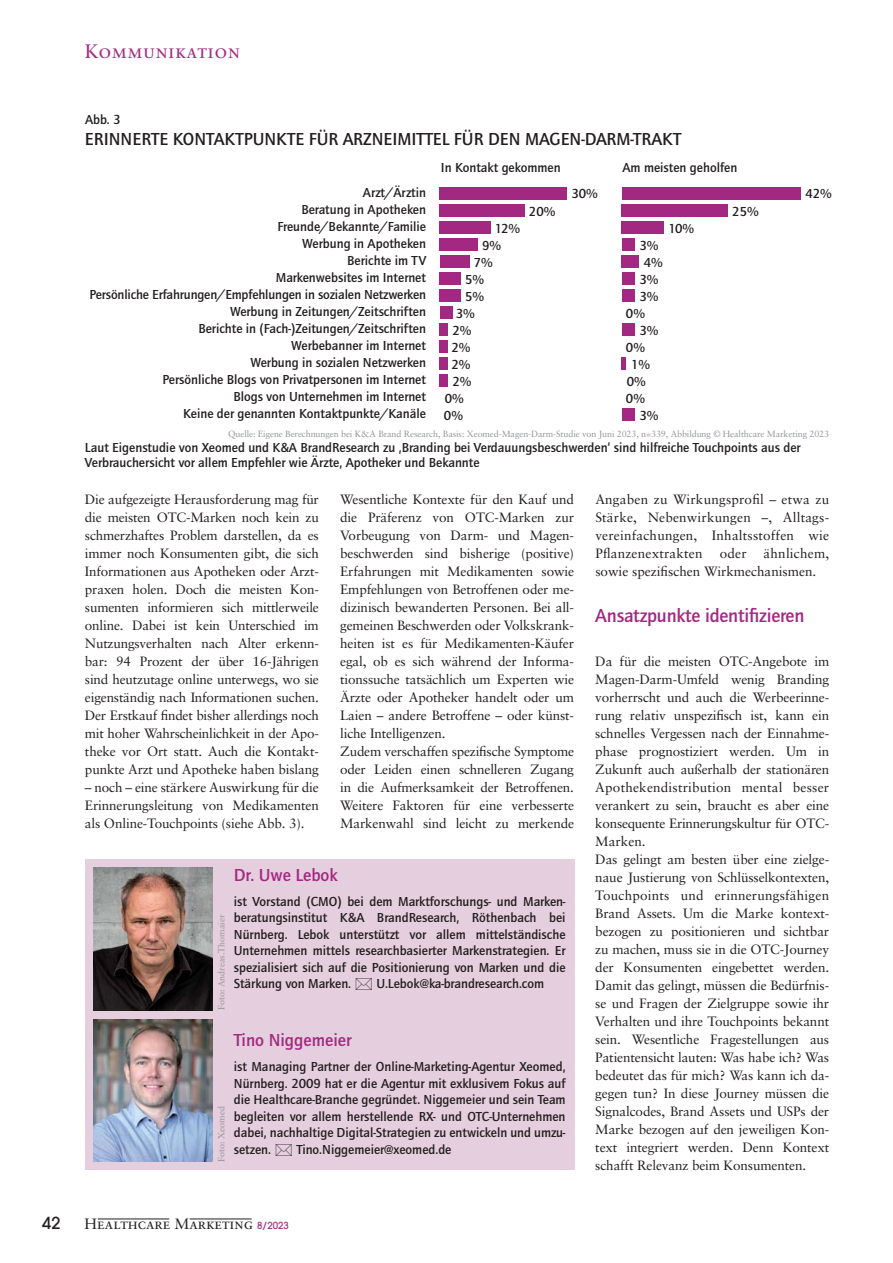
<style>
.page{position:relative;width:893px;height:1263px;background:#fff}
.page>*{position:absolute;margin:0;border:0;box-sizing:border-box;transform-origin:0 0}
.t1{font:500 19.5px "Quay Sans ITC Std";letter-spacing:-.01em;color:#a32881}
.t2{font:19.5px "Sabon Roman SC";letter-spacing:.025em;color:#a32881}
.t3{font:500 18px "Quay Sans ITC Std";color:#231f20}
.t4{font:500 18px "Quay Sans ITC Std";color:#a32881}
.t5{font:500 16.5px "Avant Garde";color:#231f20}
.t6{font:15px "Sabon Roman SC";color:#231f20}
.t7{font:13.5px/18px "Sabon";letter-spacing:-.01em;color:#231f20;text-align:justify}
.t8{font:500 13.5px/17px "Quay Sans ITC Std";color:#231f20;text-align:justify}
.t9{font:9px "Sabon";letter-spacing:-.01em;color:#939598}
.s1{font-family:"Avant Garde";font-weight:500;font-size:9.75px;color:#a32881}
</style>
<div class="page">
<hr style="left:98px;top:1219px;width:71px;height:1px;background:#231f20">
<hr style="left:190px;top:1219px;width:62px;height:1px;background:#231f20">
<div style="left:85px;top:859px;width:489px;height:311px;background:#e5cede"></div>
<img style="left:93px;top:1019px;width:120px;height:143px">
<img style="left:93px;top:868px;width:120px;height:142px">
<div style="left:440px;top:187px;width:127px;height:13px;background:#a32881"></div>
<div style="left:622px;top:187px;width:178px;height:13px;background:#a32881"></div>
<div style="left:440px;top:204px;width:85px;height:13px;background:#a32881"></div>
<div style="left:622px;top:204px;width:106px;height:13px;background:#a32881"></div>
<div style="left:440px;top:221px;width:51px;height:13px;background:#a32881"></div>
<div style="left:622px;top:221px;width:42px;height:13px;background:#a32881"></div>
<div style="left:440px;top:238px;width:38px;height:13px;background:#a32881"></div>
<div style="left:622px;top:238px;width:12px;height:13px;background:#a32881"></div>
<div style="left:440px;top:255px;width:29px;height:13px;background:#a32881"></div>
<div style="left:622px;top:255px;width:17px;height:13px;background:#a32881"></div>
<div style="left:440px;top:272px;width:21px;height:13px;background:#a32881"></div>
<div style="left:622px;top:272px;width:12px;height:13px;background:#a32881"></div>
<div style="left:440px;top:289px;width:21px;height:13px;background:#a32881"></div>
<div style="left:622px;top:289px;width:12px;height:13px;background:#a32881"></div>
<div style="left:440px;top:306px;width:12px;height:13px;background:#a32881"></div>
<div style="left:440px;top:323px;width:8px;height:13px;background:#a32881"></div>
<div style="left:622px;top:323px;width:12px;height:13px;background:#a32881"></div>
<div style="left:440px;top:340px;width:8px;height:13px;background:#a32881"></div>
<div style="left:440px;top:357px;width:8px;height:13px;background:#a32881"></div>
<hr style="left:622px;top:357px;width:4px;height:13px;background:#a32881">
<div style="left:440px;top:374px;width:8px;height:13px;background:#a32881"></div>
<div style="left:622px;top:408px;width:12px;height:13px;background:#a32881"></div>
<p class="t2" style="left:85px;top:43px;width:156px">Kommunikation</p>
<p class="t8" style="left:85px;top:111px;width:37px">Abb. 3</p>
<p class="t3" style="left:85px;top:132px;width:598px">ERINNERTE KONTAKTPUNKTE FÜR ARZNEIMITTEL FÜR DEN MAGEN-DARM-TRAKT</p>
<p class="t8" style="left:363px;top:185px;width:65px">Arzt/Ärztin</p>
<p class="t8" style="left:441px;top:159px;width:121px">In Kontakt gekommen</p>
<p class="t8" style="left:622px;top:159px;width:116px">Am meisten geholfen</p>
<p class="t8" style="left:571px;top:186px;width:28px">30%</p>
<p class="t8" style="left:805px;top:186px;width:28px">42%</p>
<p class="t8" style="left:89px;top:202px;width:338px;text-align:right">Beratung in Apotheken<br>Freunde/Bekannte/Familie<br>Werbung in Apotheken<br>Berichte im TV<br>Markenwebsites im Internet<br>Persönliche Erfahrungen/Empfehlungen in sozialen Netzwerken Werbung in Zeitungen/Zeitschriften<br>Berichte in (Fach-)Zeitungen/Zeitschriften<br>Werbebanner im Internet<br>Werbung in sozialen Netzwerken<br>Persönliche Blogs von Privatpersonen im Internet<br>Blogs von Unternehmen im Internet<br>Keine der genannten Kontaktpunkte/Kanäle</p>
<p class="t8" style="left:529px;top:203px;width:28px">20%</p>
<p class="t8" style="left:732px;top:203px;width:28px">25%</p>
<p class="t8" style="left:495px;top:220px;width:27px">12%</p>
<p class="t8" style="left:668px;top:220px;width:27px">10%</p>
<p class="t8" style="left:482px;top:237px;width:21px">9%</p>
<p class="t8" style="left:639px;top:237px;width:21px">3%</p>
<p class="t8" style="left:474px;top:254px;width:21px">7%</p>
<p class="t8" style="left:644px;top:254px;width:21px">4%</p>
<p class="t8" style="left:465px;top:271px;width:21px">5%</p>
<p class="t8" style="left:639px;top:271px;width:21px">3%</p>
<p class="t8" style="left:465px;top:288px;width:21px">5%</p>
<p class="t8" style="left:639px;top:288px;width:21px">3%</p>
<p class="t8" style="left:456px;top:305px;width:21px">3%</p>
<p class="t8" style="left:626px;top:305px;width:21px">0%</p>
<p class="t8" style="left:452px;top:322px;width:21px">2%</p>
<p class="t8" style="left:639px;top:322px;width:21px">3%</p>
<p class="t8" style="left:452px;top:339px;width:21px">2%</p>
<p class="t8" style="left:626px;top:339px;width:21px">0%</p>
<p class="t8" style="left:452px;top:356px;width:21px">2%</p>
<p class="t8" style="left:631px;top:356px;width:21px">1%</p>
<p class="t8" style="left:452px;top:373px;width:21px">2%</p>
<p class="t8" style="left:627px;top:373px;width:21px">0%</p>
<p class="t8" style="left:445px;top:390px;width:21px">0%</p>
<p class="t8" style="left:626px;top:390px;width:21px">0%</p>
<p class="t8" style="left:444px;top:407px;width:21px">0%</p>
<p class="t8" style="left:639px;top:407px;width:21px">3%</p>
<p class="t9" style="left:228px;top:430px;width:603px">Quelle: Eigene Berechnungen bei K&amp;A Brand Research, Basis: Xeomed-Magen-Darm-Studie von Juni 2023, n=339, Abbildung © Healthcare Marketing 2023</p>
<p class="t8" style="left:85px;top:441px;width:717px;line-height:15px">Laut Eigenstudie von Xeomed und K&amp;A BrandResearch zu ‚Branding bei Verdauungsbeschwerden‘ sind hilfreiche Touchpoints aus der<br>Verbrauchersicht vor allem Empfehler wie Ärzte, Apotheker und Bekannte</p>
<p class="t7" style="left:340px;top:492px;width:235px;text-align:left">Wesentliche Kontexte für den Kauf und die Präferenz von OTC-Marken zur Vorbeugung von Darm- und Magen&shy;beschwerden sind bisherige (positive)<br>Erfahrungen mit Medikamenten sowie Empfehlungen von Betroffenen oder me&shy;dizinisch bewanderten Personen. Bei all&shy;gemeinen Beschwerden oder Volkskrank&shy;heiten ist es für Medikamenten-Käufer egal, ob es sich während der Informa&shy;tionssuche tatsächlich um Experten wie Ärzte oder Apotheker handelt oder um Laien – andere Betroffene – oder künst&shy;liche Intelligenzen.<br>Zudem verschaffen spezifische Symptome oder Leiden einen schnelleren Zugang in die Aufmerksamkeit der Betroffenen.<br>Weitere Faktoren für eine verbesserte Markenwahl sind leicht zu merkende</p>
<p class="t7" style="left:595px;top:491px;width:235px">Angaben zu Wirkungsprofil – etwa zu Stärke, Nebenwirkungen –, Alltags&shy;vereinfachungen, Inhaltsstoffen wie Pflanzen extrakten</p>
<p class="t7" style="left:85px;top:492px;width:235px">Die aufgezeigte Herausforderung mag für die meisten OTC-Marken noch kein zu schmerzhaftes Problem darstellen, da es immer noch Konsumenten gibt, die sich Informationen aus Apotheken oder Arzt&shy;praxen holen. Doch die meisten Kon&shy;sumenten informieren sich mittlerweile online. Dabei ist kein Unterschied im Nutzungsverhalten nach Alter erkenn&shy;bar: 94 Prozent der über 16-Jährigen sind heutzutage online unterwegs, wo sie eigenständig nach Informationen suchen.<br>Der Erstkauf findet bisher allerdings noch mit hoher Wahrscheinlichkeit in der Apo&shy;theke vor Ort statt. Auch die Kontakt&shy;punkte Arzt und Apotheke haben bislang</p>
<p class="t7" style="left:85px;top:779px;width:235px">– noch – eine stärkere Auswirkung für die Erinnerungsleitung von Medikamenten als Online-Touchpoints (siehe Abb. 3).</p>
<p class="t4" style="left:234px;top:868px;width:105px">Dr. Uwe Lebok</p>
<p class="t8" style="left:234px;top:894px;width:333px;line-height:16.5px">ist Vorstand (CMO) bei dem Marktforschungs- und Marken&shy;beratungsinstitut K&amp;A BrandResearch, Röthenbach bei Nürnberg. Lebok unterstützt vor allem mittelständische Unternehmen mittels researchbasierter Markenstrategien. Er spezialisiert sich auf die Positionierung von Marken und die Stärkung von Marken.</p>
<p class="t7" style="left:595px;top:545px;width:235px;text-indent:168px">ähnlichem, sowie spezifischen Wirkmechanismen.</p>
<p class="t1" style="left:595px;top:608px;width:211px">Ansatzpunkte identifizieren</p>
<p class="t7" style="left:595px;top:654px;width:235px;text-align:left">Da für die meisten OTC-Angebote im Magen-Darm-Umfeld wenig Branding vorherrscht und auch die Werbeerinne&shy;rung relativ unspezifisch ist, kann ein schnelles Vergessen nach der Einnahme&shy;phase prognostiziert werden. Um in Zukunft auch außerhalb der stationären Apothekendistribution mental besser verankert zu sein, braucht es aber eine konsequente Erinnerungskultur für OTC-Marken.<br>Das gelingt am besten über eine zielge&shy;naue Justierung von Schlüsselkontexten, Touchpoints und erinnerungsfähigen Brand Assets. Um die Marke kontext&shy;bezogen zu positionieren und sichtbar zu machen, muss sie in die OTC-Journey der Konsumenten eingebettet werden.<br>Damit das gelingt, müssen die Bedürfnis&shy;se und Fragen der Zielgruppe sowie ihr Verhalten und ihre Touchpoints bekannt sein. Wesentliche Fragestellungen aus Patientensicht lauten: Was habe ich? Was bedeutet das für mich? Was kann ich da&shy;gegen tun? In diese Journey müssen die Signalcodes, Brand Assets und USPs der Marke bezogen auf den jeweiligen Kon&shy;text integriert werden. Denn Kontext schafft Relevanz beim Konsumenten.</p>
<p class="t7" style="left:720px;top:545px;width:28px">oder</p>
<p class="t9" style="left:218px;top:1010px;width:97px;rotate:-90deg">Foto: Andreas.Thomaier</p>
<p class="t8" style="left:377px;top:976px;width:169px">U.Lebok@ka-brandresearch.com</p>
<p class="t4" style="left:234px;top:1033px;width:119px">Tino Niggemeier</p>
<p class="t8" style="left:234px;top:1059px;width:333px;line-height:16.5px">ist Managing Partner der Online-Marketing-Agentur Xeomed, Nürnberg. 2009 hat er die Agentur mit exklusivem Fokus auf die Healthcare-Branche gegründet. Niggemeier und sein Team begleiten vor allem herstellende RX- und OTC-Unternehmen dabei, nachhaltige Digital-Strategien zu entwickeln und umzu&shy;setzen.</p>
<p class="t9" style="left:218px;top:1162px;width:57px;rotate:-90deg">Foto: Xeomed</p>
<p class="t8" style="left:296px;top:1141px;width:156px">Tino.Niggemeier@xeomed.de</p>
<p class="t5" style="left:42px;top:1217px;width:20px">42</p>
<p class="t6" style="left:85px;top:1218px;width:206px">Healthcare Marketing <span class="s1">8/2023</span></p>
</div>
